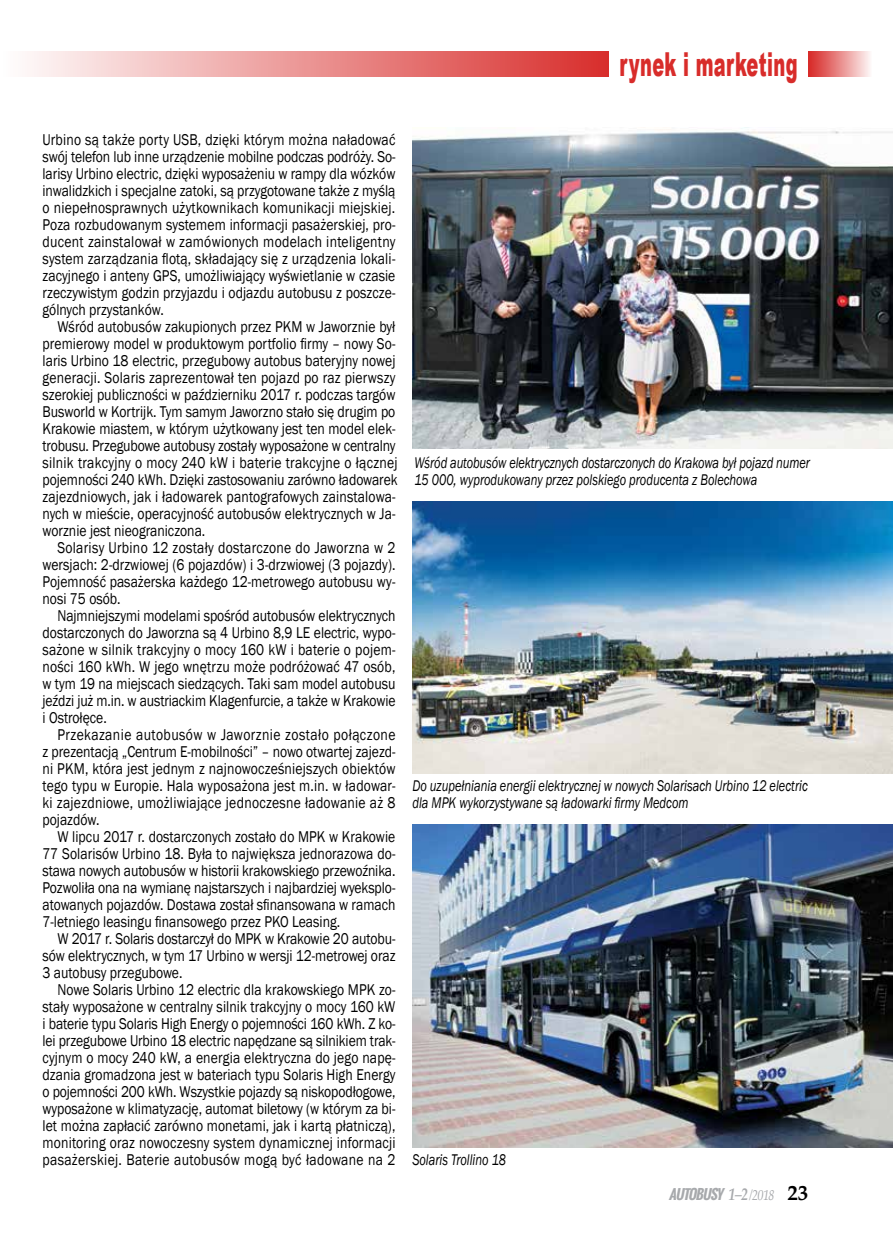
<style>
.page{position:relative;width:893px;height:1251px;background:#fff}
.page>*{position:absolute;margin:0;border:0;box-sizing:border-box;transform-origin:0 0}
.t1{font:900 33px "Arial";letter-spacing:.02em;color:#d82c2a;scale:.54 1}
.t2{font:16.05px/17px "Franklin Gothic";color:#000;text-align:justify;scale:.85 1}
.t3{font:italic 15.9px/17px "Franklin Gothic";color:#000;scale:.78 1}
.t4{font:italic 700 13.5px "Oswald";color:#a7a9ac}
.s1{font-family:"Palatino Linotype";font-size:17.1px}
.s2{font-family:"Palatino Linotype";font-weight:400;font-size:14.85px}
.s3{font-family:"Palatino Linotype";font-style:normal;font-size:21px;color:#000}
</style>
<div class="page">
<div style="left:0;top:51px;width:609px;height:26px;background:linear-gradient(to right,#fff,#d82d2b)"></div>
<div style="left:808px;top:51px;width:64px;height:26px;background:linear-gradient(to right,#d62422,#fdf4f4)"></div>
<img style="left:412px;top:128px;width:481px;height:320px">
<img style="left:412px;top:501px;width:481px;height:272px">
<img style="left:412px;top:824px;width:481px;height:323px">
<h1 class="t1" style="left:620px;top:40px;width:331px">rynek i marketing</h1>
<p class="t2" style="left:43px;top:131px;width:417px">Urbino są także porty USB, dzięki którym można naładować swój telefon lub inne urządzenie mobilne podczas podróży. So&shy;larisy Urbino electric, dzięki wyposażeniu w rampy dla wózków inwalidzkich i specjalne zatoki, są przygotowane także z myślą o niepełnosprawnych użytkownikach komunikacji miejskiej.<br>Poza rozbudowanym systemem informacji pasażerskiej, pro&shy;ducent zainstalował w zamówionych modelach inteligentny system zarządzania flotą, składający się z urządzenia lokali&shy;zacyjnego i anteny GPS, umożliwiający wyświetlanie w czasie rzeczywistym godzin przyjazdu i odjazdu autobusu z poszcze&shy;gólnych przystanków.</p>
<p class="t2" style="left:43px;top:318px;width:419px;text-align:left;text-indent:15px">Wśród autobusów zakupionych przez PKM w Jaworznie był premierowy model w produktowym portfolio firmy – nowy So&shy;laris Urbino 18 electric, przegubowy autobus bateryjny nowej generacji. Solaris zaprezentował ten pojazd po raz pierwszy szerokiej publiczności w październiku 2017 r. podczas targów Busworld w Kortrijk. Tym samym Jaworzno stało się drugim po Krakowie miastem, w którym użytkowany jest ten model elek&shy;trobusu. Przegubowe autobusy zostały wyposażone w centralny silnik trakcyjny o mocy 240 kW i baterie trakcyjne o łącznej pojemności 240 kWh. Dzięki zastosowaniu zarówno ładowarek zajezdniowych, jak i ładowarek pantografowych zainstalowa&shy;nych w mieście, operacyjność autobusów elektrycznych w Ja&shy;worznie jest nieograniczona.</p>
<p class="t2" style="left:43px;top:539px;width:417px;text-indent:15px">Solarisy Urbino 12 zostały dostarczone do Jaworzna w 2 wersjach: 2-drzwiowej (6 pojazdów) i 3-drzwiowej (3 pojazdy).<br>Pojemność pasażerska każdego 12-metrowego autobusu wy&shy;nosi 75 osób.</p>
<p class="t2" style="left:43px;top:607px;width:417px;text-indent:15px">Najmniejszymi modelami spośród autobusów elektrycznych dostarczonych do Jaworzna są 4 Urbino 8,9 LE electric, wypo&shy;sażone w silnik trakcyjny o mocy 160 kW i baterie o pojem&shy;ności 160 kWh. W jego wnętrzu może podróżować 47 osób, w tym 19 na miejscach siedzących. Taki sam model autobusu jeździ już m.in. w austriackim Klagenfurcie, a także w Krakowie i Ostrołęce.</p>
<p class="t2" style="left:43px;top:726px;width:417px;text-indent:15px">Przekazanie autobusów w Jaworznie zostało połączone z prezentacją „Centrum E-mobilności” – nowo otwartej zajezd&shy;ni PKM, która jest jednym z najnowocześniejszych obiektów tego typu w Europie. Hala wyposażona jest m.in. w ładowar&shy;ki zajezdniowe, umożliwiające jednoczesne ładowanie aż 8 pojazdów.</p>
<p class="t2" style="left:43px;top:828px;width:417px;text-indent:15px">W lipcu 2017 r. dostarczonych zostało do MPK w Krakowie 77 Solarisów Urbino 18. Była to największa jednorazowa do&shy;stawa nowych autobusów w historii krakowskiego przewoźnika.<br>Pozwoliła ona na wymianę najstarszych i najbardziej wyeksplo&shy;atowanych pojazdów. Dostawa został sfinansowana w ramach 7-letniego leasingu finansowego przez PKO Leasing.</p>
<p class="t2" style="left:43px;top:929px;width:417px;text-indent:15px">W 2017 r. Solaris dostarczył do MPK w Krakowie 20 autobu&shy;sów elektrycznych, w tym 17 Urbino w wersji 12-metrowej oraz 3 autobusy przegubowe.</p>
<p class="t2" style="left:43px;top:980px;width:417px;text-indent:15px">Nowe Solaris Urbino 12 electric dla krakowskiego MPK zo&shy;stały wyposażone w centralny silnik trakcyjny o mocy 160 kW i baterie typu Solaris High Energy o pojemności 160 kWh. Z ko&shy;lei przegubowe Urbino 18 electric napędzane są silnikiem trak&shy;cyjnym o mocy 240 kW, a energia elektryczna do jego napę&shy;dzania gromadzona jest w bateriach typu Solaris High Energy o pojemności 200 kWh. Wszystkie pojazdy są niskopodłogowe, wyposażone w klimatyzację, automat biletowy (w którym za bi&shy;let można zapłacić zarówno monetami, jak i kartą płatniczą), monitoring oraz nowoczesny system dynamicznej informacji pasażerskiej. Baterie autobusów mogą być ładowane na 2</p>
<p class="t3" style="left:415px;top:454px;width:508px">Wśród autobusów elektrycznych dostarczonych do Krakowa był pojazd numer<br>15 000, wyprodukowany przez polskiego producenta z Bolechowa</p>
<p class="t3" style="left:412px;top:777px;width:508px">Do uzupełniania energii elektrycznej w nowych Solarisach Urbino 12 electric dla MPK wykorzystywane są ładowarki firmy Medcom</p>
<p class="t3" style="left:412px;top:1150px;width:121px">Solaris Trollino 18</p>
<p class="t4" style="left:669px;top:1183px;width:141px">AUTOBUSY <span class="s1">1–2</span><span class="s2">/2018</span> <span class="s3">23</span></p>
</div>
